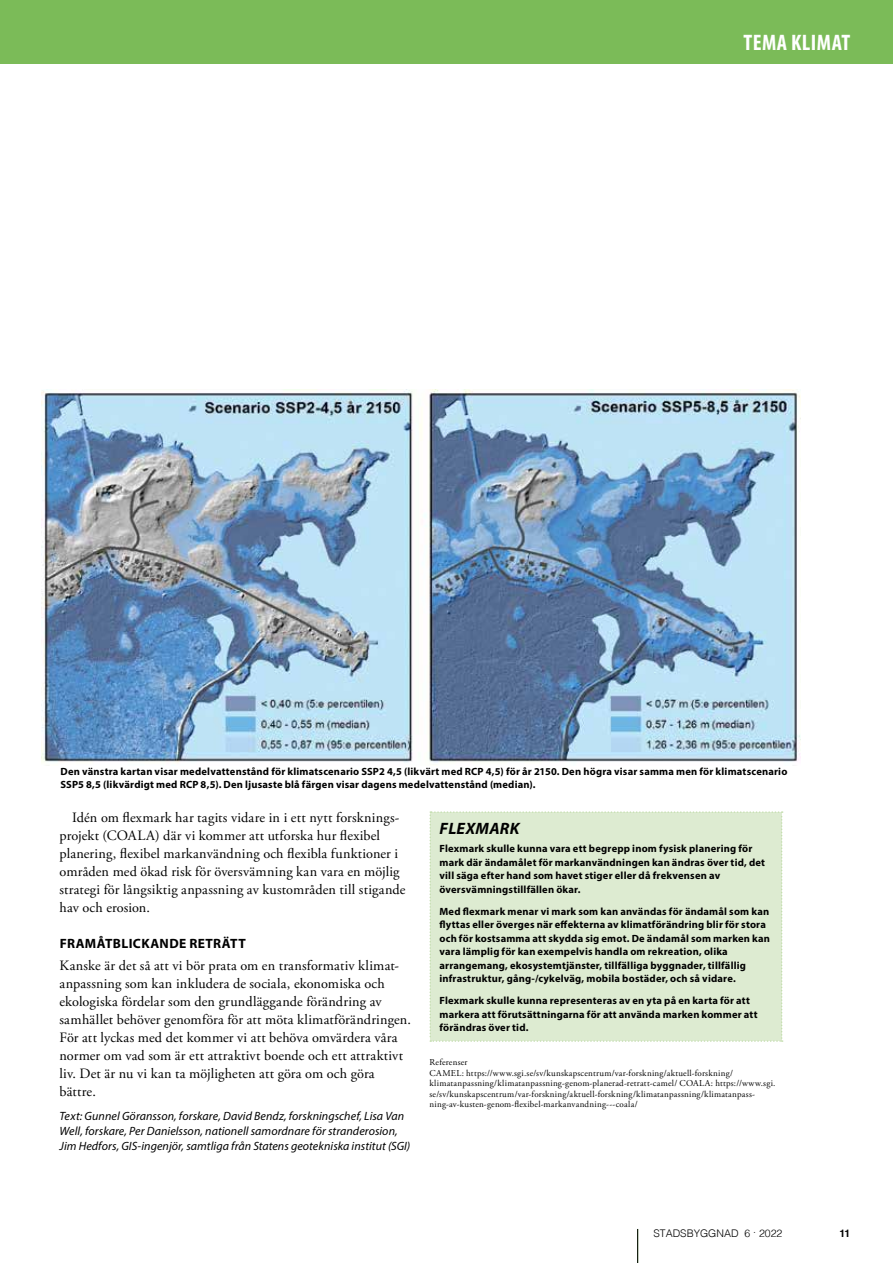
<style>
.page{position:relative;width:893px;height:1263px;background:#fff}
.page>*{position:absolute;margin:0;border:0;box-sizing:border-box;transform-origin:0 0}
.t1{font:700 condensed 22.5px "Myriad Pro";letter-spacing:.02em;color:#fff}
.t2{font:italic 700 16.5px "Myriad Pro";letter-spacing:.02em;color:#000}
.t3{font:14.25px/18px "Adobe Garamond Pro";letter-spacing:.01em;color:#000}
.t4{font:700 13.5px "Myriad Pro";letter-spacing:.03em;color:#000}
.t5{font:italic 12px/15px "Myriad Pro";letter-spacing:.005em;color:#000}
.t6{font:700 10.5px/13.5px "Myriad Pro";letter-spacing:.02em;color:#000}
.t7{font:300 10.5px "Helvetica";color:#000}
.t8{font:700 10.5px "Helvetica";color:#000}
.t9{font:9px/10.5px "Adobe Garamond Pro";letter-spacing:.03em;color:#000}
</style>
<div class="page">
<div style="left:0;top:0;width:893px;height:64px;background:#7bbb58"></div>
<hr style="left:637px;top:1229px;width:1px;height:34px;background:#000">
<div style="left:429px;top:811px;width:354px;height:231px;background:#ddebd1"></div>
<img style="left:41px;top:389px;width:760px;height:374px">
<h1 class="t1" style="left:743px;top:30px;width:108px">TEMA KLIMAT</h1>
<p class="t6" style="left:61px;top:765px;width:728px;line-height:12.8px">Den vänstra kartan visar medelvattenstånd för klimatscenario SSP2 4,5 (likvärt med RCP 4,5) för år 2150. Den högra visar samma men för klimatscenario<br>SSP5 8,5 (likvärdigt med RCP 8,5). Den ljusaste blå färgen visar dagens medelvattenstånd (median).</p>
<p class="t3" style="left:60px;top:809px;width:347px;text-indent:13px">Idén om fexmark har tagits vidare in i ett nytt forsknings&shy;projekt (COALA) där vi kommer att utforska hur fexibel planering, fexibel markanvändning och fexibla funktioner i områden med ökad risk för översvämning kan vara en möjlig strategi för långsiktig anpassning av kustområden till stigande hav och erosion.</p>
<h5 class="t4" style="left:60px;top:934px;width:188px">FRAMÅTBLICKANDE RETRÄTT</h5>
<p class="t3" style="left:60px;top:957px;width:353px">Kanske är det så att vi bör prata om en transformativ klimat&shy;anpassning som kan inkludera de sociala, ekonomiska och ekologiska fördelar som den grundläggande förändring av samhället behöver genomföra för att möta klimatförändringen.<br>För att lyckas med det kommer vi att behöva omvärdera våra normer om vad som är ett attraktivt boende och ett attraktivt</p>
<p class="t3" style="left:60px;top:1065px;width:317px">liv. Det är nu vi kan ta möjligheten att göra om och göra bättre.</p>
<p class="t5" style="left:60px;top:1108px;width:352px">Text: Gunnel Göransson, forskare, David Bendz, forskningschef, Lisa Van<br>Well, forskare, Per Danielsson, nationell samordnare för stranderosion,<br>Jim Hedfors, GIS-ingenjör, samtliga från Statens geotekniska institut (SGI)</p>
<h4 class="t2" style="left:440px;top:820px;width:82px">FLEXMARK</h4>
<p class="t6" style="left:439px;top:841px;width:327px">Flexmark skulle kunna vara ett begrepp inom fysisk planering för mark där ändamålet för markanvändningen kan ändras över tid, det vill säga efter hand som havet stiger eller då frekvensen av översvämningstillfällen ökar.</p>
<p class="t6" style="left:439px;top:904px;width:332px">Med fexmark menar vi mark som kan användas för ändamål som kan fyttas eller överges när efekterna av klimatförändring blir för stora och för kostsamma att skydda sig emot. De ändamål som marken kan vara lämplig för kan exempelvis handla om rekreation, olika arrangemang, ekosystemtjänster, tillfälliga byggnader, tillfällig infrastruktur, gång-/cykelväg, mobila bostäder, och så vidare.</p>
<p class="t6" style="left:439px;top:993px;width:320px">Flexmark skulle kunna representeras av en yta på en karta för att markera att förutsättningarna för att använda marken kommer att förändras över tid.</p>
<p class="t9" style="left:429px;top:1057px;width:347px">Referenser<br>CAMEL: https://www.sgi.se/sv/kunskapscentrum/var-forskning/aktuell-forskning/ klimatanpassning/klimatanpassning-genom-planerad-retratt-camel/ COALA: https://www.sgi. se/sv/kunskapscentrum/var-forskning/aktuell-forskning/klimatanpassning/klimatanpass&shy;ning-av-kusten-genom-fexibel-markanvandning---coala/</p>
<p class="t7" style="left:653px;top:1224px;width:130px">STADSBYGGNAD 6 2022</p>
<p class="t8" style="left:839px;top:1227px;width:13px">11</p>
<p class="t7" style="left:753px;top:1223px;width:4px">·</p>
</div>
